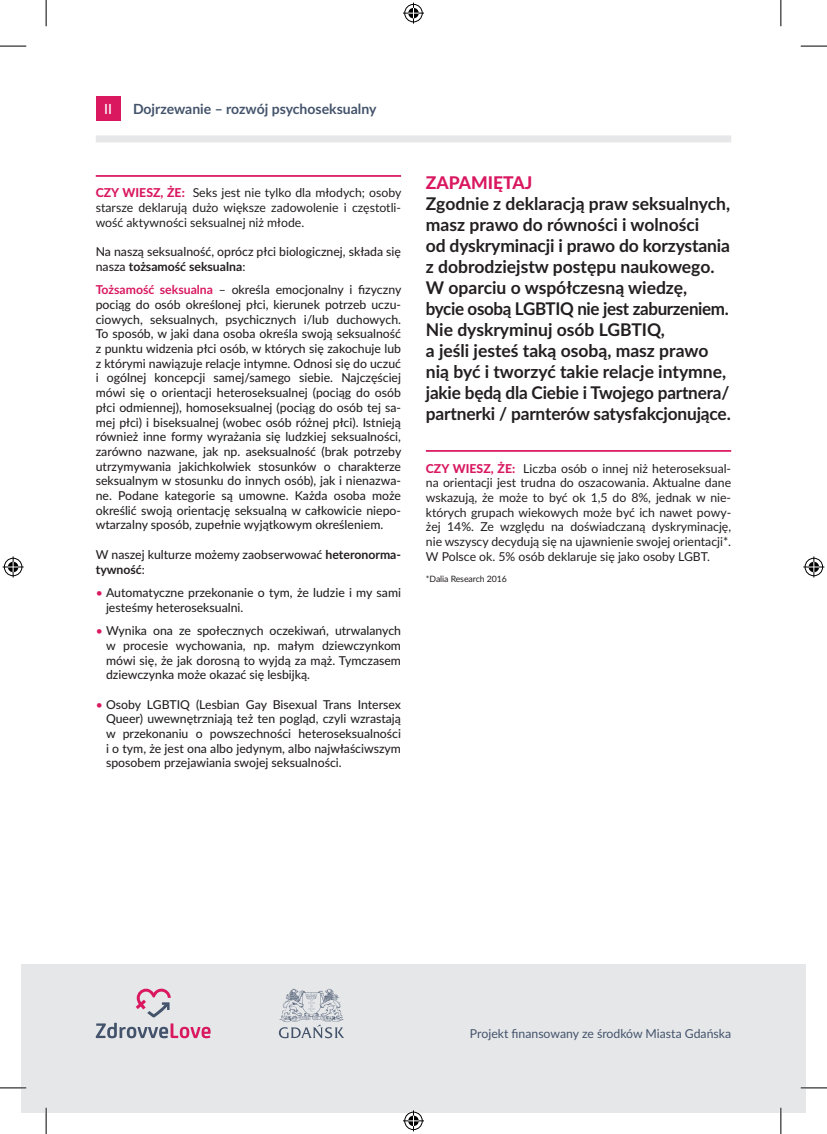
<style>
.page{position:relative;width:827px;height:1134px;background:#fff}
.page>*{position:absolute;margin:0;border:0;box-sizing:border-box;transform-origin:0 0}
.t1{font:700 17.5px/21px "Lato";letter-spacing:-.005em;color:#231f20}
.t2{font:800 17.5px "Lato";color:#d91860}
.t3{font:700 14px "Lato";color:#43536b}
.t4{font:500 14px "Lato";color:#fff}
.t5{font:500 12.25px/14.7px "Lato";color:#231f20}
.t6{font:12.25px/14.7px "Lato";color:#231f20;text-align:justify}
.t7{font:12.25px "Lato";color:#43536b}
.t8{font:8.75px "Lato";letter-spacing:-.01em;color:#231f20}
.s1{font-weight:800;color:#d91860}
.s2{font-weight:700}
.s3{font-weight:700;color:#d91860}
.s4{font-weight:400;color:#d91860}
</style>
<div class="page">
<hr style="left:96px;top:175px;width:305px;height:2px;background:#d91860">
<hr style="left:426px;top:450px;width:305px;height:2px;background:#d91860">
<div style="left:96px;top:96px;width:25px;height:25px;background:#d91860"></div>
<div style="left:96px;top:135px;width:635px;height:7px;background:#e6e7e9"></div>
<div style="left:21px;top:964px;width:784px;height:149px;background:#e6e7e9"></div>
<svg style="left:96px;top:1023px;width:114px;height:15px"></svg>
<svg style="left:136px;top:989px;width:35px;height:28px"></svg>
<svg style="left:279px;top:989px;width:65px;height:49px"></svg>
<hr style="left:0;top:1087px;width:26px;height:2px;background:#fff">
<hr style="left:800px;top:1087px;width:26px;height:2px;background:#fff">
<hr style="left:45px;top:1108px;width:2px;height:26px;background:#fff">
<hr style="left:779px;top:1108px;width:2px;height:26px;background:#fff">
<svg style="left:0;top:46px;width:26px;height:1px"></svg>
<svg style="left:800px;top:46px;width:26px;height:1px"></svg>
<svg style="left:0;top:1088px;width:26px;height:1px"></svg>
<svg style="left:800px;top:1088px;width:26px;height:1px"></svg>
<svg style="left:46px;top:0;width:1px;height:26px"></svg>
<svg style="left:46px;top:1108px;width:1px;height:26px"></svg>
<svg style="left:780px;top:0;width:1px;height:26px"></svg>
<svg style="left:780px;top:1108px;width:1px;height:26px"></svg>
<svg style="left:403px;top:3px;width:21px;height:21px"></svg>
<svg style="left:403px;top:1110px;width:21px;height:21px"></svg>
<svg style="left:3px;top:556px;width:21px;height:21px"></svg>
<svg style="left:803px;top:556px;width:21px;height:21px"></svg>
<p class="t4" style="left:104px;top:99px;width:9px">II</p>
<p class="t3" style="left:133px;top:98px;width:245px">Dojrzewanie – rozwój psychoseksualny</p>
<p class="t6" style="left:96px;top:185px;width:307px"><span class="s1">CZY WIESZ, ŻE:</span> Seks jest nie tylko dla młodych; osoby starsze deklarują dużo większe zadowolenie i częstotli&shy;wość aktywności seksualnej niż młode.</p>
<p class="t5" style="left:96px;top:244px;width:307px">Na naszą seksualność, oprócz płci biologicznej, składa się nasza <span class="s2">tożsamość seksualna</span>:</p>
<p class="t5" style="left:96px;top:282px;width:307px;text-align:justify"><span class="s3">Tożsamość seksualna</span> – określa emocjonalny i fizyczny pociąg do osób określonej płci, kierunek potrzeb uczu&shy;ciowych, seksualnych, psychicznych i/lub duchowych.<br>To sposób, w jaki dana osoba określa swoją seksualność z punktu widzenia płci osób, w których się zakochuje lub z którymi nawiązuje relacje intymne. Odnosi się do uczuć i ogólnej koncepcji samej/samego siebie. Najczęściej mówi się o orientacji heteroseksualnej (pociąg do osób płci odmiennej), homoseksualnej (pociąg do osób tej sa&shy;mej płci) i biseksualnej (wobec osób różnej płci). Istnieją również inne formy wyrażania się ludzkiej seksualności, zarówno nazwane, jak np. aseksualność (brak potrzeby utrzymywania jakichkolwiek stosunków o charakterze seksualnym w stosunku do innych osób), jak i nienazwa&shy;ne. Podane kategorie są umowne. Każda osoba może określić swoją orientację seksualną w całkowicie niepo&shy;wtarzalny sposób, zupełnie wyjątkowym określeniem.</p>
<p class="t5" style="left:96px;top:546px;width:307px">W naszej kulturze możemy zaobserwować <span class="s2">heteronorma&shy;tywność</span>:</p>
<p class="t5" style="left:106px;top:585px;width:296px;text-indent:-10px"><span class="s4">•</span> Automatyczne przekonanie o tym, że ludzie i my sami jesteśmy heteroseksualni.</p>
<p class="t5" style="left:106px;top:623px;width:296px;text-align:justify;text-indent:-10px"><span class="s4">•</span> Wynika ona ze społecznych oczekiwań, utrwalanych w procesie wychowania, np. małym dziewczynkom mówi się, że jak dorosną to wyjdą za mąż. Tymczasem dziewczynka może okazać się lesbijką.</p>
<p class="t5" style="left:106px;top:696px;width:296px;text-align:justify;text-indent:-10px"><span class="s4">•</span> Osoby LGBTIQ (Lesbian Gay Bisexual Trans Intersex Queer) uwewnętrzniają też ten pogląd, czyli wzrastają w przekonaniu o powszechności heteroseksualności i o tym, że jest ona albo jedynym, albo najwłaściwszym sposobem przejawiania swojej seksualności.</p>
<h1 class="t2" style="left:426px;top:170px;width:108px">ZAPAMIĘTAJ</h1>
<p class="t1" style="left:426px;top:193px;width:306px">Zgodnie z deklaracją praw seksualnych, masz prawo do równości i wolności<br>od dyskryminacji i prawo do korzystania z dobrodziejstw postępu naukowego.<br>W oparciu o współczesną wiedzę,<br>bycie osobą LGBTIQ nie jest zaburzeniem.<br>Nie dyskryminuj osób LGBTIQ,<br>a jeśli jesteś taką osobą, masz prawo nią być i tworzyć takie relacje intymne, jakie będą dla Ciebie i Twojego partnera/ partnerki / parnterów satysfakcjonujące.</p>
<p class="t6" style="left:426px;top:460px;width:307px"><span class="s1">CZY WIESZ, ŻE:</span> Liczba osób o innej niż heteroseksual&shy;na orientacji jest trudna do oszacowania. Aktualne dane wskazują, że może to być ok 1,5 do 8%, jednak w nie&shy;których grupach wiekowych może być ich nawet powy&shy;żej 14%. Ze względu na doświadczaną dyskryminację, nie wszyscy decydują się na ujawnienie swojej orientacji*.<br>W Polsce ok. 5% osób deklaruje się jako osoby LGBT.</p>
<p class="t8" style="left:426px;top:572px;width:82px">*Dalia Research 2016</p>
<p class="t7" style="left:470px;top:1025px;width:263px">Projekt finansowany ze środków Miasta Gdańska</p>
</div>
